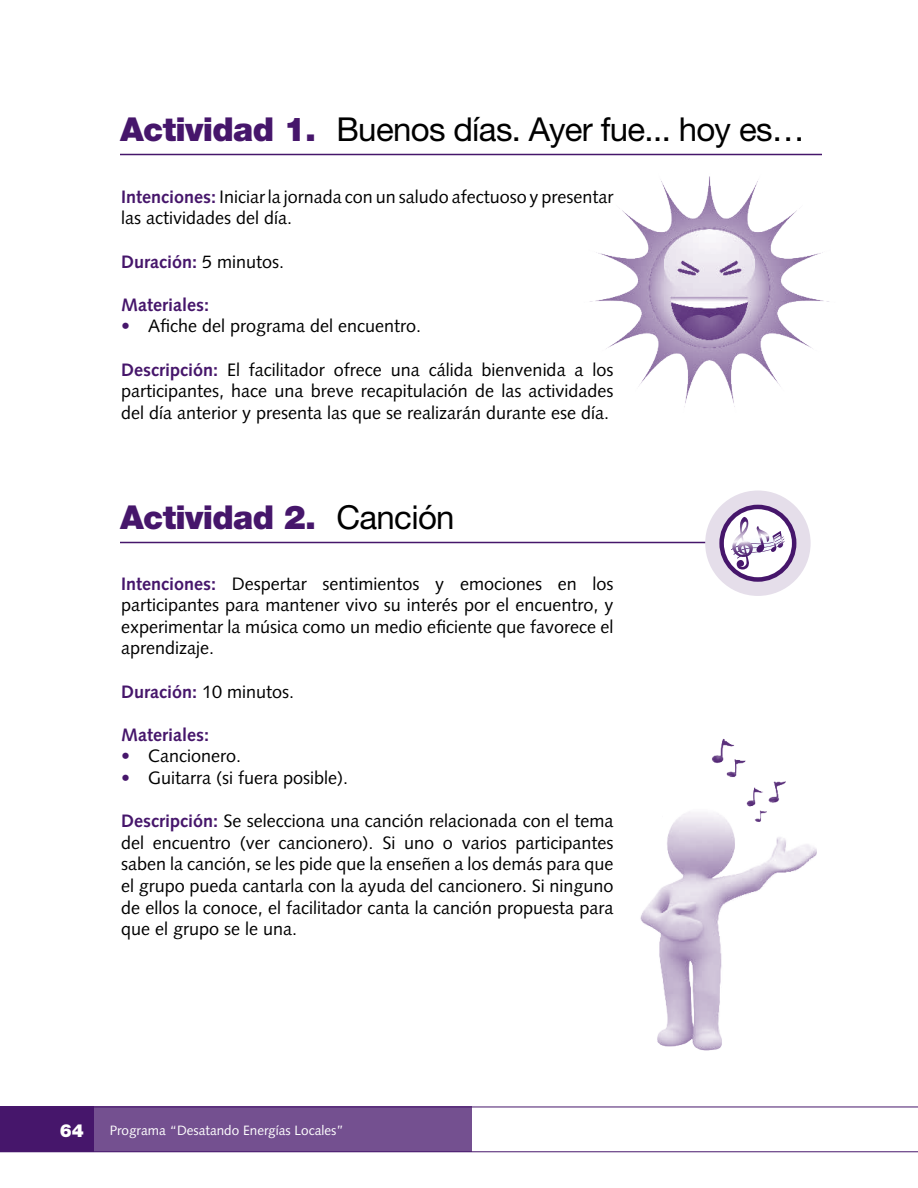
<style>
.page{position:relative;width:918px;height:1188px;background:#fff}
.page>*{position:absolute;margin:0;border:0;box-sizing:border-box;transform-origin:0 0}
.t1{font:33px "Helvetica Neue";letter-spacing:-.02em;color:#000}
.t2{font:900 33px "Helvetica Neue";letter-spacing:-.02em;color:#46166b}
.t3{font:18px/21.6px "Syntax";color:#000;text-align:justify}
.t4{font:700 18px "Syntax";color:#46166b}
.t5{font:900 18px "Helvetica Neue";color:#fff}
.t6{font:13.5px "Syntax";color:#fff}
.s1{font-weight:900;color:#46166b}
.s2{font-weight:700;color:#46166b}
.s3{font-weight:400;color:#000}
.s4{color:#46166b}
</style>
<div class="page">
<div style="left:0;top:1107px;width:256px;height:45px;background:#46166b"></div>
<div style="left:94px;top:1107px;width:378px;height:45px;background:#745090"></div>
<hr style="left:0;top:1107px;width:918px;height:1px;background:#46166b">
<hr style="left:0;top:1151px;width:918px;height:1px;background:#46166b">
<hr style="left:120px;top:154px;width:702px;height:1px;background:#46166b">
<hr style="left:120px;top:542px;width:638px;height:1px;background:#46166b">
<div style="left:705px;top:491px;width:106px;height:105px;background:#e5deea;border-radius:50%"></div>
<svg style="left:722px;top:507px;width:72px;height:73px"></svg>
<svg style="left:731px;top:517px;width:54px;height:53px"></svg>
<div style="left:719px;top:505px;width:77px;height:77px;border:4px solid #46166b;border-radius:50%"></div>
<img style="left:640px;top:812px;width:177px;height:239px">
<img style="left:692px;top:738px;width:94px;height:103px">
<img style="left:590px;top:176px;width:239px;height:231px">
<h1 class="t1" style="left:120px;top:109px;width:686px"><span class="s1">Actividad 1.</span> Buenos días. Ayer fue... hoy es…</h1>
<p class="t3" style="left:121px;top:186px;width:494px"><span class="s2">Intenciones:</span> Iniciar la jornada con un saludo afectuoso y presentar las actividades del día.</p>
<p class="t4" style="left:121px;top:251px;width:165px">Duración: <span class="s3">5 minutos.</span></p>
<p class="t4" style="left:121px;top:294px;width:89px">Materiales:</p>
<p class="t3" style="left:121px;top:316px;width:302px"><span class="s4">•</span> Afiche del programa del encuentro.</p>
<p class="t3" style="left:121px;top:359px;width:494px"><span class="s2">Descripción:</span> El facilitador ofrece una cálida bienvenida a los participantes, hace una breve recapitulación de las actividades del día anterior y presenta las que se realizarán durante ese día.</p>
<h1 class="t2" style="left:120px;top:497px;width:336px">Actividad 2. <span class="s3">Canción</span></h1>
<p class="t3" style="left:121px;top:573px;width:494px"><span class="s2">Intenciones:</span> Despertar sentimientos y emociones en los participantes para mantener vivo su interés por el encuentro, y experimentar la música como un medio eficiente que favorece el aprendizaje.</p>
<p class="t3" style="left:121px;top:681px;width:175px"><span class="s2">Duración:</span> 10 minutos.</p>
<p class="t4" style="left:121px;top:724px;width:89px">Materiales:</p>
<p class="t3" style="left:121px;top:745px;width:122px"><span class="s4">•</span> Cancionero.</p>
<p class="t3" style="left:121px;top:767px;width:228px"><span class="s4">•</span> Guitarra (si fuera posible).</p>
<p class="t3" style="left:121px;top:810px;width:494px"><span class="s2">Descripción:</span> Se selecciona una canción relacionada con el tema del encuentro (ver cancionero). Si uno o varios participantes saben la canción, se les pide que la enseñen a los demás para que el grupo pueda cantarla con la ayuda del cancionero. Si ninguno de ellos la conoce, el facilitador canta la canción propuesta para que el grupo se le una.</p>
<p class="t5" style="left:60px;top:1120px;width:26px">64</p>
<p class="t6" style="left:110px;top:1123px;width:236px">Programa “Desatando Energías Locales”</p>
</div>
